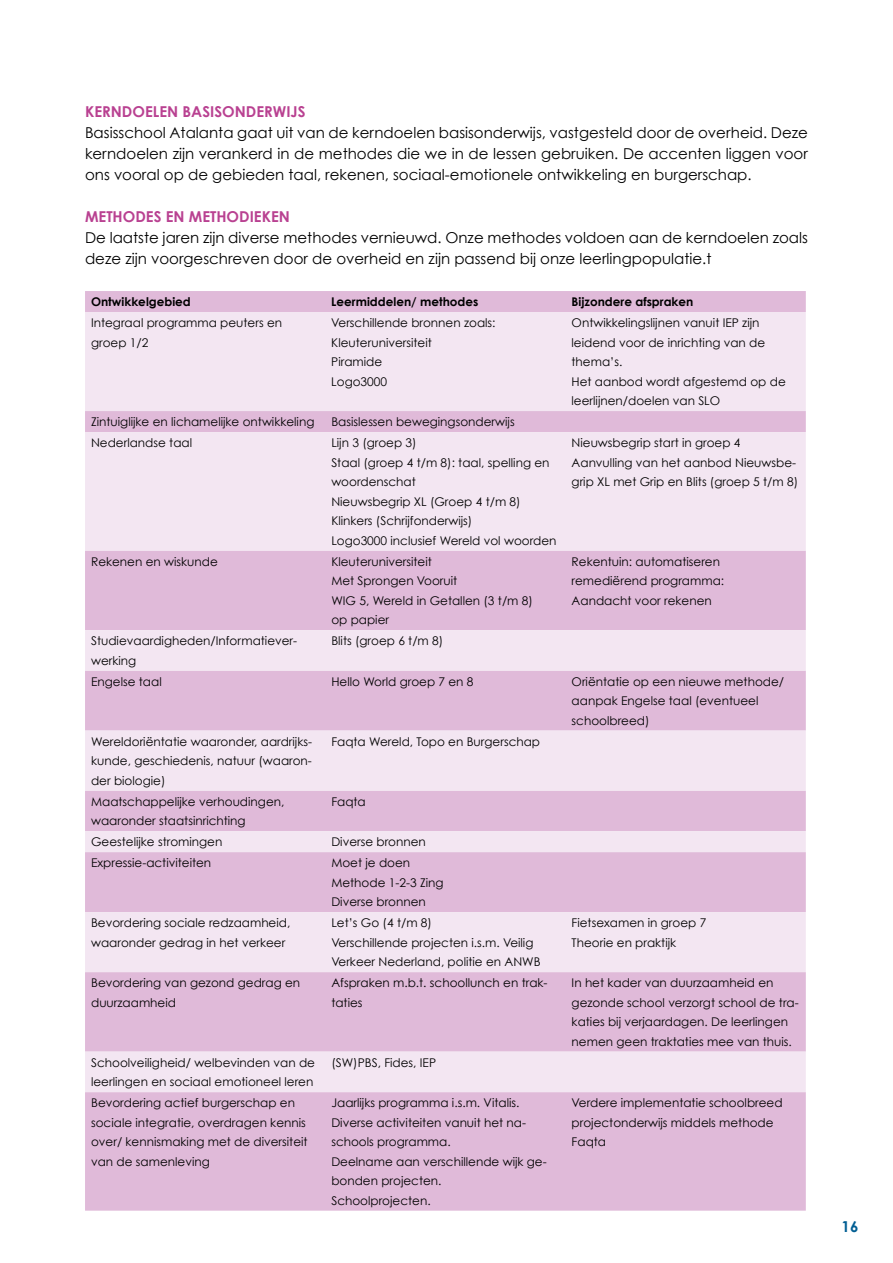
<style>
.page{position:relative;width:893px;height:1263px;background:#fff}
.page>*{position:absolute;margin:0;border:0;box-sizing:border-box;transform-origin:0 0}
.t1{font:15px/21px "Century Gothic";color:#000;text-align:justify}
.t2{font:700 15px "Century Gothic";color:#b94191}
.t3{font:700 15px "Century Gothic";color:#005e93}
.t4{font:12px/19.5px "Century Gothic";color:#000}
.t5{font:700 12px "Century Gothic";color:#000}
</style>
<div class="page">
<div style="left:85px;top:291px;width:721px;height:920px;background:#e0bad9"></div>
<svg style="left:85px;top:312px;width:721px;height:780px;fill:#f3e6f2"></svg>
<p class="t2" style="left:85px;top:102px;width:222px">KERNDOELEN BASISONDERWIJS</p>
<p class="t1" style="left:85px;top:122px;width:724px">Basisschool Atalanta gaat uit van de kerndoelen basisonderwijs, vastgesteld door de overheid. Deze kerndoelen zijn verankerd in de methodes die we in de lessen gebruiken. De accenten liggen voor ons vooral op de gebieden taal, rekenen, sociaal-emotionele ontwikkeling en burgerschap.</p>
<p class="t2" style="left:85px;top:207px;width:206px">METHODES EN METHODIEKEN</p>
<p class="t1" style="left:85px;top:227px;width:724px">De laatste jaren zijn diverse methodes vernieuwd. Onze methodes voldoen aan de kerndoelen zoals deze zijn voorgeschreven door de overheid en zijn passend bij onze leerlingpopulatie.t</p>
<p class="t5" style="left:91px;top:294px;width:101px">Ontwikkelgebied</p>
<p class="t5" style="left:331px;top:294px;width:149px">Leermiddelen/ methodes</p>
<p class="t5" style="left:572px;top:294px;width:123px">Bijzondere afspraken</p>
<p class="t4" style="left:91px;top:313px;width:193px">Integraal programma peuters en groep 1/2</p>
<p class="t4" style="left:331px;top:313px;width:166px">Verschillende bronnen zoals:<br>Kleuteruniversiteit<br>Piramide<br>Logo3000</p>
<p class="t4" style="left:572px;top:313px;width:216px">Ontwikkelingslijnen vanuit IEP zijn leidend voor de inrichting van de thema’s.<br>Het aanbod wordt afgestemd op de leerlijnen/doelen van SLO</p>
<p class="t4" style="left:91px;top:412px;width:225px">Zintuiglijke en lichamelijke ontwikkeling</p>
<p class="t4" style="left:331px;top:412px;width:185px">Basislessen bewegingsonderwijs</p>
<p class="t4" style="left:91px;top:433px;width:103px">Nederlandse taal</p>
<p class="t4" style="left:331px;top:433px;width:227px">Lijn 3 (groep 3)<br>Staal (groep 4 t/m 8): taal, spelling en woordenschat<br>Nieuwsbegrip XL (Groep 4 t/m 8)<br>Klinkers (Schrijfonderwijs)<br>Logo3000 inclusief Wereld vol woorden</p>
<p class="t4" style="left:572px;top:433px;width:228px">Nieuwsbegrip start in groep 4<br>Aanvulling van het aanbod Nieuwsbe&shy;grip XL met Grip en Blits (groep 5 t/m 8)</p>
<p class="t4" style="left:91px;top:551px;width:128px">Rekenen en wiskunde</p>
<p class="t4" style="left:331px;top:551px;width:203px">Kleuteruniversiteit<br>Met Sprongen Vooruit<br>WIG 5, Wereld in Getallen (3 t/m 8) op papier</p>
<p class="t4" style="left:572px;top:551px;width:154px">Rekentuin: automatiseren remediërend programma:<br>Aandacht voor rekenen</p>
<p class="t4" style="left:91px;top:631px;width:208px">Studievaardigheden/Informatiever&shy;werking</p>
<p class="t4" style="left:331px;top:631px;width:113px">Blits (groep 6 t/m 8)</p>
<p class="t4" style="left:91px;top:671px;width:72px">Engelse taal</p>
<p class="t4" style="left:331px;top:671px;width:144px">Hello World groep 7 en 8</p>
<p class="t4" style="left:572px;top:671px;width:214px">Oriëntatie op een nieuwe methode/ aanpak Engelse taal (eventueel schoolbreed)</p>
<p class="t4" style="left:91px;top:731px;width:222px;text-align:justify">Wereldoriëntatie waaronder, aardrijks&shy;kunde, geschiedenis, natuur (waaron&shy;der biologie)</p>
<p class="t4" style="left:331px;top:731px;width:210px">Faqta Wereld, Topo en Burgerschap</p>
<p class="t4" style="left:91px;top:791px;width:195px">Maatschappelijke verhoudingen, waaronder staatsinrichting</p>
<p class="t4" style="left:331px;top:791px;width:36px">Faqta</p>
<p class="t4" style="left:91px;top:832px;width:133px">Geestelijke stromingen</p>
<p class="t4" style="left:331px;top:832px;width:96px">Diverse bronnen</p>
<p class="t4" style="left:91px;top:853px;width:122px">Expressie-activiteiten</p>
<p class="t4" style="left:331px;top:853px;width:114px">Moet je doen<br>Methode 1-2-3 Zing<br>Diverse bronnen</p>
<p class="t4" style="left:91px;top:913px;width:201px">Bevordering sociale redzaamheid, waaronder gedrag in het verkeer</p>
<p class="t4" style="left:331px;top:913px;width:211px">Let’s Go (4 t/m 8)<br>Verschillende projecten i.s.m. Veilig<br>Verkeer Nederland, politie en ANWB</p>
<p class="t4" style="left:572px;top:913px;width:136px">Fietsexamen in groep 7<br>Theorie en praktijk</p>
<p class="t4" style="left:91px;top:973px;width:211px">Bevordering van gezond gedrag en duurzaamheid</p>
<p class="t4" style="left:331px;top:973px;width:218px">Afspraken m.b.t. schoollunch en trak&shy;taties</p>
<p class="t4" style="left:572px;top:973px;width:229px">In het kader van duurzaamheid en gezonde school verzorgt school de tra&shy;katies bij verjaardagen. De leerlingen nemen geen traktaties mee van thuis.</p>
<p class="t4" style="left:91px;top:1052px;width:225px">Schoolveiligheid/ welbevinden van de leerlingen en sociaal emotioneel leren</p>
<p class="t4" style="left:331px;top:1052px;width:106px">(SW)PBS, Fides, IEP</p>
<p class="t4" style="left:91px;top:1093px;width:218px">Bevordering actief burgerschap en sociale integratie, overdragen kennis over/ kennismaking met de diversiteit van de samenleving</p>
<p class="t4" style="left:331px;top:1093px;width:217px">Jaarlijks programma i.s.m. Vitalis.<br>Diverse activiteiten vanuit het na&shy;schools programma.<br>Deelname aan verschillende wijk ge&shy;bonden projecten.<br>Schoolprojecten.</p>
<p class="t4" style="left:572px;top:1093px;width:212px">Verdere implementatie schoolbreed projectonderwijs middels methode<br>Faqta</p>
<p class="t3" style="left:842px;top:1217px;width:18px">16</p>
</div>
